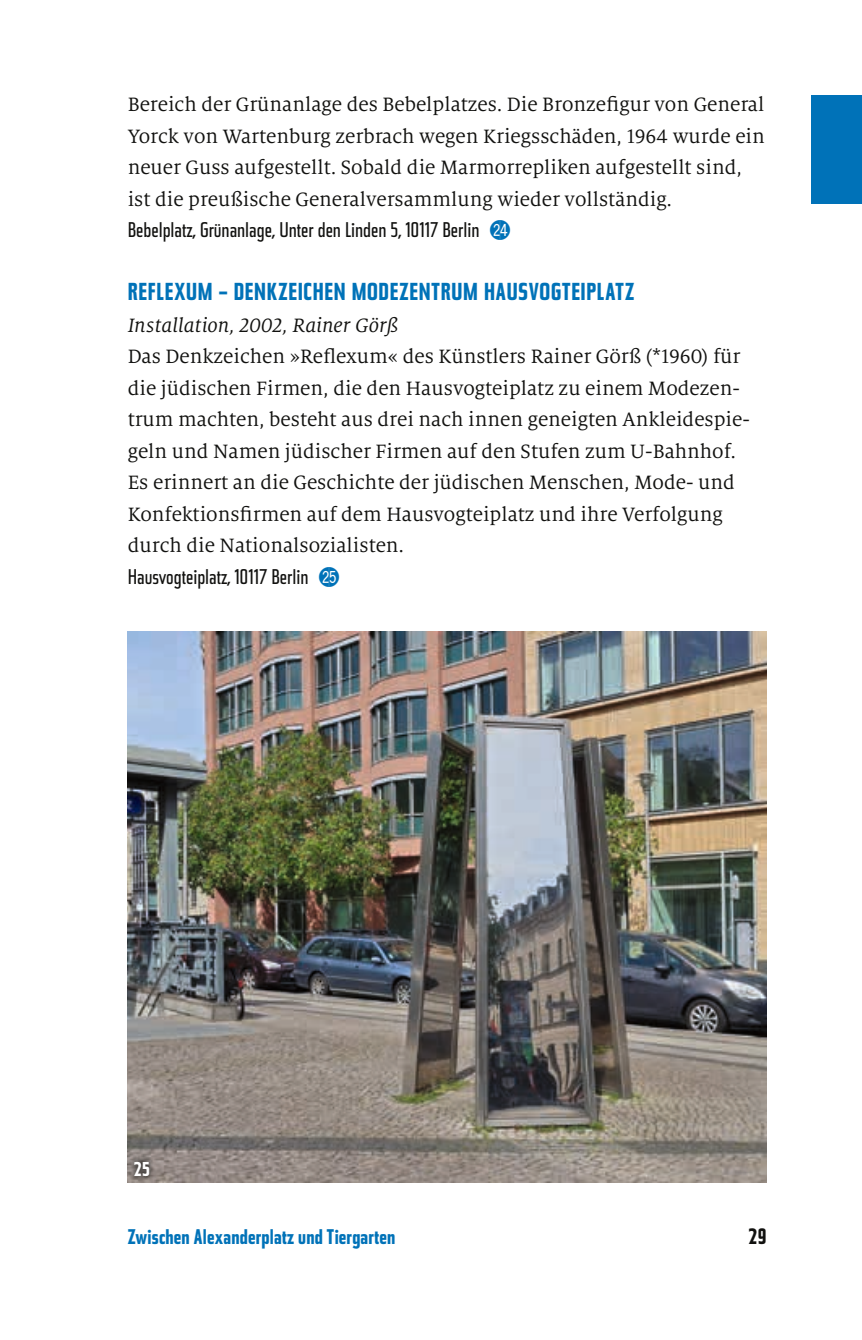
<style>
.page{position:relative;width:862px;height:1340px;background:#fff}
.page>*{position:absolute;margin:0;border:0;box-sizing:border-box;transform-origin:0 0}
.t1{font:24.75px "Tasse Bold Extd";letter-spacing:.03em;color:#0072b8}
.t2{font:22.5px "Tasse Bold Extd";color:#11110f}
.t3{font:21.38px/31.5px "Milo Serif OT";color:#11110f}
.t4{font:21.38px "Tasse Regular Extd";color:#11110f}
.t5{font:21.38px "Tasse Bold Extd";letter-spacing:.01em;color:#0072b8}
.t6{font:italic 21.38px "Milo Serif OT";color:#11110f}
.t7{font:20.25px "Tasse Bold Extd";color:#fff}
.s1{font-family:"Double Digits Round";font-size:25.65px;color:#0072b8}
</style>
<div class="page">
<div style="left:810px;top:96px;width:51px;height:108px;background:#0072b8"></div>
<img style="left:128px;top:631px;width:637px;height:551px">
<div style="left:128px;top:1154px;width:28px;height:28px;background:#11110f;opacity:.75"></div>
<p class="t3" style="left:128px;top:89px;width:638px">Bereich der Grünanlage des Bebelplatzes. Die Bronzefigur von General Yorck von Wartenburg zerbrach wegen Kriegsschäden, 1964 wurde ein neuer Guss aufgestellt. Sobald die Marmorrepliken aufgestellt sind, ist die preußische Generalversammlung wieder vollständig.</p>
<p class="t4" style="left:128px;top:218px;width:384px">Bebelplatz, Grünanlage, Unter den Linden 5, 10117 Berlin <span class="s1">CP</span></p>
<p class="t1" style="left:128px;top:278px;width:507px">REFLEXUM – DENKZEICHEN MODEZENTRUM HAUSVOGTEIPLATZ</p>
<p class="t6" style="left:128px;top:313px;width:271px">Installation, 2002, Rainer Görß</p>
<p class="t3" style="left:128px;top:341px;width:623px">Das Denkzeichen »Reflexum« des Künstlers Rainer Görß (*1960) für die jüdischen Firmen, die den Hausvogteiplatz zu einem Modezen&shy;trum machten, besteht aus drei nach innen geneigten Ankleidespie&shy;geln und Namen jüdischer Firmen auf den Stufen zum U-Bahnhof.<br>Es erinnert an die Geschichte der jüdischen Menschen, Mode- und Konfektionsfirmen auf dem Hausvogteiplatz und ihre Verfolgung durch die Nationalsozialisten.</p>
<p class="t4" style="left:128px;top:565px;width:213px">Hausvogteiplatz, 10117 Berlin <span class="s1">CQ</span></p>
<p class="t7" style="left:134px;top:1158px;width:17px">25</p>
<p class="t5" style="left:128px;top:1225px;width:269px">Zwischen Alexanderplatz und Tiergarten</p>
<p class="t2" style="left:748px;top:1224px;width:19px">29</p>
</div>
